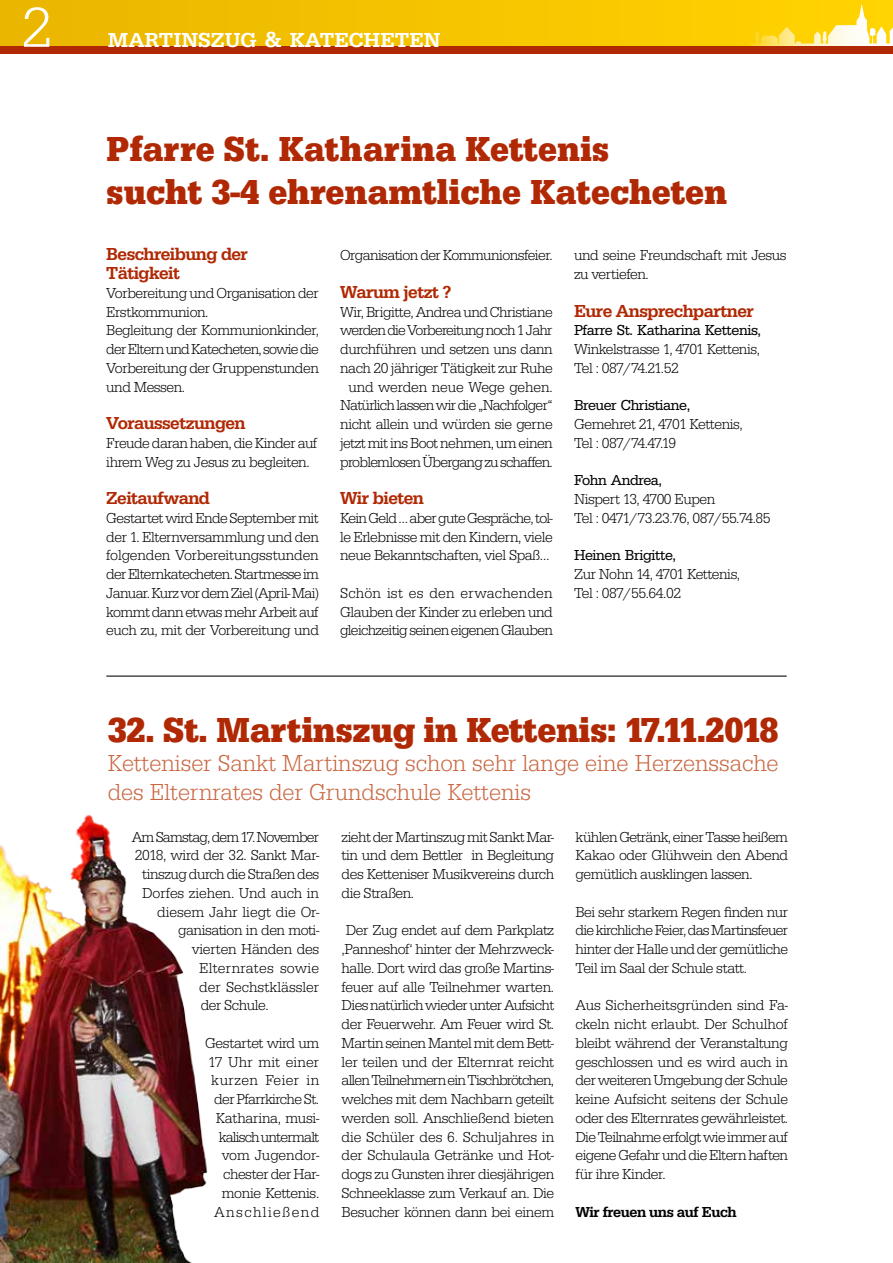
<style>
.page{position:relative;width:893px;height:1263px;background:#fff}
.page>*{position:absolute;margin:0;border:0;box-sizing:border-box;transform-origin:0 0}
.t1{font:58.5px "URW Egyptienne T Ligh";color:#fff}
.t2{font:36px/43.2px "URW Egyptienne T Bold Narr";color:#b02904}
.t3{font:24px/28.8px "URW Egyptienne T Ligh Narr";color:#c96742}
.t4{font:500 21px "URW Egyptienne T";color:#fff}
.t5{font:500 18px/18.8px "URW Egyptienne T";letter-spacing:-.03em;color:#b02904}
.t6{font:15px/18.8px "URW Egyptienne T Ligh";letter-spacing:-.03em;color:#000;text-align:justify}
.t7{font:15px "URW Egyptienne T";letter-spacing:-.03em;color:#000}
.t8{font:15px "URW Egyptienne T Ligh";letter-spacing:-.055em;color:#000}
.t9{font:15px "URW Egyptienne T Ligh";letter-spacing:-.01em;color:#000}
.t10{font:15px "URW Egyptienne T Ligh";letter-spacing:-.005em;color:#000}
.t11{font:500 15px "URW Egyptienne T";letter-spacing:-.03em;color:#000}
.t12{font:15px "URW Egyptienne T Ligh";color:#000}
.t13{font:15px "URW Egyptienne T Ligh";letter-spacing:.015em;color:#000}
.s1{font-size:22.5px}
</style>
<div class="page">
<div style="left:0;top:0;width:893px;height:47px;background:#f3c200"></div>
<svg style="left:746px;top:3px;width:147px;height:44px"></svg>
<div style="left:0;top:47px;width:893px;height:7px;background:#b02904"></div>
<img style="left:0;top:815px;width:208px;height:448px">
<hr style="left:106px;top:675px;width:681px;height:2px;background:#000">
<h1 class="t1" style="left:21px;top:-6px;width:33px">2</h1>
<h3 class="t4" style="left:108px;top:27px;width:334px">MARTINSZUG <span class="s1">&amp;</span> KATECHETEN</h3>
<h2 class="t2" style="left:106px;top:127px;width:622px">Pfarre St. Katharina Kettenis<br>sucht 3-4 ehrenamtliche Katecheten</h2>
<p class="t5" style="left:106px;top:245px;width:143px">Beschreibung der<br>Tätigkeit</p>
<p class="t6" style="left:106px;top:283px;width:214px;text-align:left">Vorbereitung und Organisation der<br>Erstkommunion.<br>Begleitung der Kommunionkinder, der Eltern und Katecheten, sowie die<br>Vorbereitung der Gruppenstunden und Messen.</p>
<p class="t5" style="left:106px;top:414px;width:141px">Voraussetzungen</p>
<p class="t6" style="left:106px;top:433px;width:213px">Freude daran haben, die Kinder auf ihrem Weg zu Jesus zu begleiten.</p>
<p class="t5" style="left:106px;top:489px;width:105px">Zeitaufwand</p>
<p class="t6" style="left:106px;top:508px;width:214px">Gestartet wird Ende September mit der 1. Elternversammlung und den folgenden Vorbereitungsstunden der Elternkatecheten. Startmesse im Januar. Kurz vor dem Ziel (April- Mai) kommt dann etwas mehr Arbeit auf euch zu, mit der Vorbereitung und</p>
<p class="t6" style="left:340px;top:246px;width:214px">Organisation der Kommunionsfeier.</p>
<p class="t5" style="left:340px;top:282px;width:113px">Warum jetzt ?</p>
<p class="t6" style="left:340px;top:302px;width:214px;text-align:center">Wir, Brigitte, Andrea und Christiane werden die Vorbereitung noch 1 Jahr durchführen und setzen uns dann nach 20 jähriger Tätigkeit zur Ruhe und werden neue Wege gehen.<br>Natürlich lassen wir die „Nachfolger“ nicht allein und würden sie gerne jetzt mit ins Boot nehmen, um einen problemlosen Übergang zu schaffen.</p>
<p class="t5" style="left:340px;top:489px;width:85px">Wir bieten</p>
<p class="t6" style="left:340px;top:508px;width:214px">Kein Geld … aber gute Gespräche, tol&shy;le Erlebnisse mit den Kindern, viele neue Bekanntschaften, viel Spaß…</p>
<p class="t6" style="left:340px;top:583px;width:214px">Schön ist es den erwachenden Glauben der Kinder zu erleben und gleichzeitig seinen eigenen Glauben</p>
<p class="t6" style="left:574px;top:246px;width:214px">und seine Freundschaft mit Jesus zu vertiefen.</p>
<p class="t5" style="left:574px;top:301px;width:181px">Eure Ansprechpartner</p>
<p class="t7" style="left:574px;top:322px;width:189px">Pfarre St. Katharina Kettenis,</p>
<p class="t6" style="left:574px;top:340px;width:187px">Winkelstrasse 1, 4701 Kettenis,<br>Tel : 087/74.21.52</p>
<p class="t7" style="left:574px;top:397px;width:118px">Breuer Christiane,</p>
<p class="t6" style="left:574px;top:415px;width:170px">Gemehret 21, 4701 Kettenis,<br>Tel : 087/74.47.19</p>
<p class="t7" style="left:574px;top:472px;width:90px">Fohn Andrea,</p>
<p class="t6" style="left:574px;top:490px;width:198px">Nispert 13, 4700 Eupen<br>Tel : 0471/73.23.76, 087/55.74.85</p>
<p class="t7" style="left:574px;top:547px;width:104px">Heinen Brigitte,</p>
<p class="t6" style="left:574px;top:565px;width:168px">Zur Nohn 14, 4701 Kettenis,<br>Tel : 087/55.64.02</p>
<h2 class="t2" style="left:108px;top:708px;width:672px">32. St. Martinszug in Kettenis: 17.11.2018</h2>
<h3 class="t3" style="left:108px;top:749px;width:672px">Ketteniser Sankt Martinszug schon sehr lange eine Herzenssache des Elternrates der Grundschule Kettenis</h3>
<p class="t8" style="left:132px;top:828px;width:189px">Am Samstag, dem 17. November</p>
<p class="t6" style="left:135px;top:846px;width:186px">2018, wird der 32. Sankt Mar-</p>
<p class="t6" style="left:142px;top:865px;width:179px">tinszug durch die Straßen des</p>
<p class="t9" style="left:142px;top:884px;width:178px">Dorfes ziehen. Und auch in</p>
<p class="t10" style="left:157px;top:903px;width:163px">diesem Jahr liegt die Or-</p>
<p class="t6" style="left:178px;top:921px;width:143px">ganisation in den moti-</p>
<p class="t6" style="left:192px;top:940px;width:129px">vierten Händen des</p>
<p class="t13" style="left:199px;top:959px;width:121px">Elternrates sowie</p>
<p class="t12" style="left:199px;top:978px;width:122px">der Sechstklässler</p>
<p class="t6" style="left:201px;top:996px;width:69px">der Schule.</p>
<p class="t6" style="left:205px;top:1033px;width:116px;text-align:right">Gestartet wird um<br>17 Uhr mit einer kurzen Feier in der Pfarrkirche St.<br>Katharina, musi&shy;kalisch untermalt vom Jugendor&shy;chester der Har&shy;monie Kettenis.<br>Anschließend</p>
<p class="t6" style="left:342px;top:827px;width:214px">zieht der Martinszug mit Sankt Mar&shy;tin und dem Bettler in Begleitung des Ketteniser Musikvereins durch die Straßen.</p>
<p class="t6" style="left:342px;top:921px;width:214px">Der Zug endet auf dem Parkplatz ‚Panneshof‘ hinter der Mehrzweck&shy;halle. Dort wird das große Martins&shy;feuer auf alle Teilnehmer warten.<br>Dies natürlich wieder unter Aufsicht der Feuerwehr. Am Feuer wird St.<br>Martin seinen Mantel mit dem Bett&shy;ler teilen und der Elternrat reicht allen Teilnehmern ein Tischbrötchen, welches mit dem Nachbarn geteilt werden soll. Anschließend bieten die Schüler des 6. Schuljahres in der Schulaula Getränke und Hot&shy;dogs zu Gunsten ihrer diesjährigen Schneeklasse zum Verkauf an. Die Besucher können dann bei einem</p>
<p class="t6" style="left:575px;top:827px;width:214px">kühlen Getränk, einer Tasse heißem Kakao oder Glühwein den Abend gemütlich ausklingen lassen.</p>
<p class="t6" style="left:575px;top:902px;width:214px">Bei sehr starkem Regen finden nur die kirchliche Feier, das Martinsfeuer hinter der Halle und der gemütliche Teil im Saal der Schule statt.</p>
<p class="t6" style="left:575px;top:996px;width:214px">Aus Sicherheitsgründen sind Fa&shy;ckeln nicht erlaubt. Der Schulhof bleibt während der Veranstaltung geschlossen und es wird auch in der weiteren Umgebung der Schule keine Aufsicht seitens der Schule oder des Elternrates gewährleistet.<br>Die Teilnahme erfolgt wie immer auf eigene Gefahr und die Eltern haften für ihre Kinder.</p>
<p class="t11" style="left:575px;top:1203px;width:163px">Wir freuen uns auf Euch</p>
</div>
